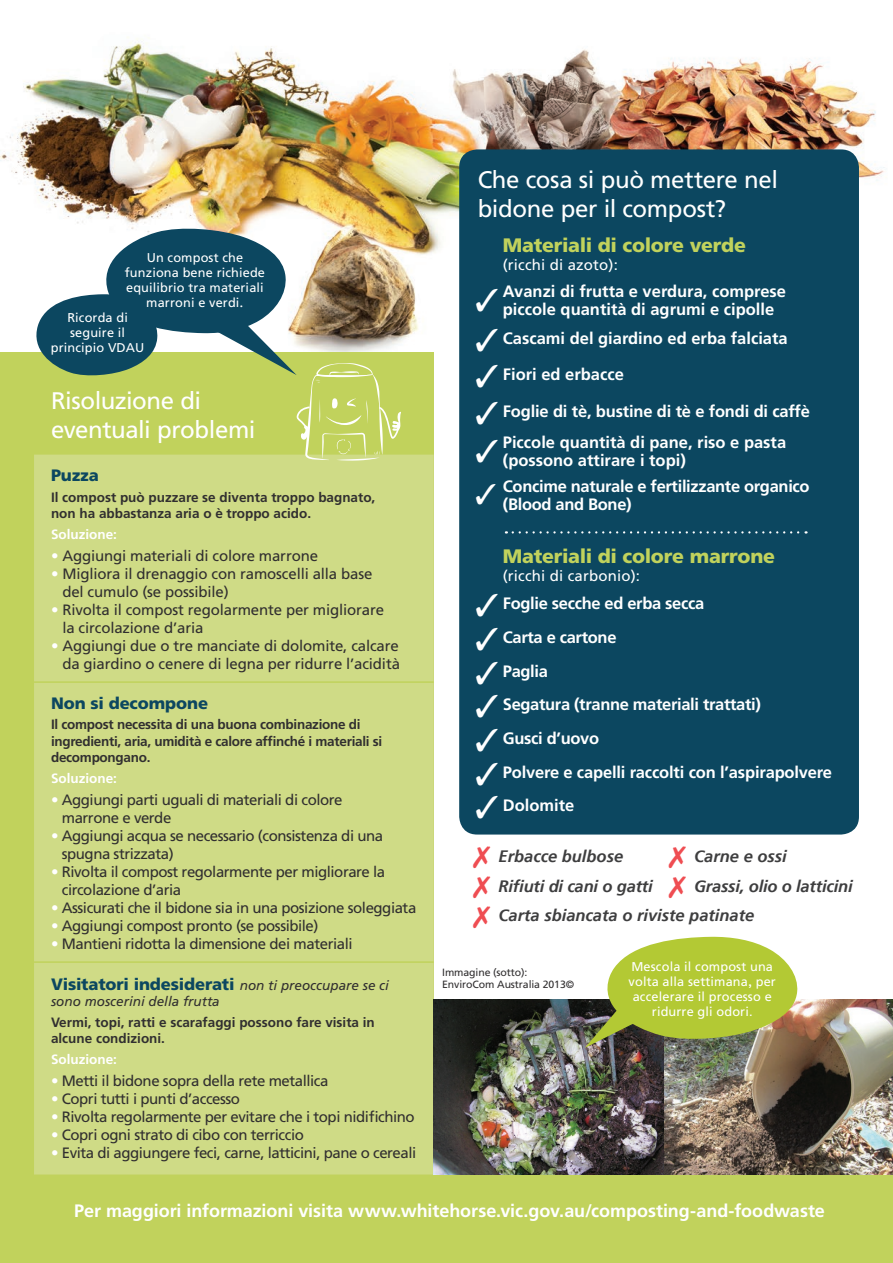
<style>
.page{position:relative;width:893px;height:1263px;background:#fff}
.page>*{position:absolute;margin:0;border:0;box-sizing:border-box;transform-origin:0 0}
.t1{font:24px/28.5px "Frutiger LT Std";letter-spacing:-.015em;color:#fff}
.t2{font:900 19.5px "Frutiger LT Std";letter-spacing:-.015em;color:#c1d25c}
.t3{font:700 18px "Frutiger LT Std";letter-spacing:-.005em;color:#fff}
.t4{font:700 16.5px/18px "Frutiger LT Std";letter-spacing:-.01em;color:#fff}
.t5{font:italic 700 16.5px "Frutiger";color:#3e3e3f}
.t6{font:900 16.5px "Frutiger LT Std";letter-spacing:-.005em;color:#0c4760}
.t7{font:15px/18px "Frutiger LT Std";letter-spacing:-.03em;color:#312f30}
.t8{font:15px/18px "Frutiger LT Std";letter-spacing:-.01em;color:#312f30}
.t9{font:15px "Frutiger LT Std";letter-spacing:.01em;color:#fff}
.t10{font:700 13.5px/16.5px "Frutiger LT Std";color:#312f30}
.t11{font:700 13.5px/16.5px "Frutiger LT Std";letter-spacing:-.02em;color:#312f30}
.t12{font:700 13.5px "Frutiger LT Std";color:#fff}
.t13{font:italic 13.5px "Frutiger LT Std";color:#312f30}
.t14{font:12.75px/15px "Frutiger LT Std";letter-spacing:.01em;color:#fff;text-align:center}
.t15{font:10.5px/12px "Frutiger LT Std";letter-spacing:-.01em;color:#312f30}
.s1{font-family:"Arial Rounded MT Bold"}
.s2{color:#fff}
.s3{font-weight:400;font-style:italic;font-size:13.5px;color:#312f30}
</style>
<div class="page">
<img style="left:0;top:37px;width:885px;height:798px">
<div style="left:0;top:352px;width:434px;height:837px;background:#c1d25c"></div>
<div style="left:0;top:1174px;width:893px;height:89px;background:#c1d25c"></div>
<div style="left:34px;top:455px;width:400px;height:719px;background:#cfdb86"></div>
<hr style="left:34px;top:681px;width:400px;height:2px;background:#c1d25c">
<hr style="left:34px;top:961px;width:400px;height:2px;background:#c1d25c">
<div style="left:459px;top:149px;width:400px;height:685px;background:#0c4760;border-radius:18px"></div>
<svg style="left:513px;top:531px;width:293px;height:2px"></svg>
<img style="left:434px;top:999px;width:459px;height:175px">
<svg style="left:585px;top:936px;width:214px;height:112px;background:#b0bd57"></svg>
<svg style="left:31px;top:225px;width:370px;height:236px"></svg>
<p class="t14" style="left:125px;top:250px;width:142px">Un compost che funziona bene richiede equilibrio tra materiali marroni e verdi<span class="s1">.</span></p>
<p class="t14" style="left:51px;top:310px;width:95px">Ricorda di seguire il principio VDAU</p>
<p class="t1" style="left:51px;top:387px;width:206px">Risoluzione di eventuali problemi</p>
<p class="t6" style="left:51px;top:465px;width:49px">Puzza</p>
<p class="t10" style="left:51px;top:489px;width:326px">Il compost può puzzare se diventa troppo bagnato, non ha abbastanza aria o è troppo acido.</p>
<p class="t12" style="left:51px;top:526px;width:68px">Soluzione:</p>
<p class="t8" style="left:51px;top:547px;width:269px"><span class="s2">•</span> Aggiungi materiali di colore marrone</p>
<p class="t8" style="left:62px;top:565px;width:312px;text-indent:-11px"><span class="s2">•</span> Migliora il drenaggio con ramoscelli alla base del cumulo (se possibile)</p>
<p class="t8" style="left:62px;top:601px;width:323px;text-indent:-11px"><span class="s2">•</span> Rivolta il compost regolarmente per migliorare la circolazione d’aria</p>
<p class="t8" style="left:51px;top:637px;width:350px;text-align:right"><span class="s2">•</span> Aggiungi due o tre manciate di dolomite, calcare da giardino o cenere di legna per ridurre l’acidità</p>
<p class="t6" style="left:51px;top:693px;width:159px">Non si decompone</p>
<p class="t11" style="left:51px;top:716px;width:333px">Il compost necessita di una buona combinazione di ingredienti, aria, umidità e calore affinché i materiali si decompongano.</p>
<p class="t12" style="left:51px;top:770px;width:68px">Soluzione:</p>
<p class="t7" style="left:62px;top:791px;width:282px;text-indent:-11px"><span class="s2">•</span> Aggiungi parti uguali di materiali di colore marrone e verde</p>
<p class="t7" style="left:62px;top:827px;width:323px;text-indent:-11px"><span class="s2">•</span> Aggiungi acqua se necessario (consistenza di una spugna strizzata)</p>
<p class="t7" style="left:62px;top:863px;width:325px;text-indent:-11px"><span class="s2">•</span> Rivolta il compost regolarmente per migliorare la circolazione d’aria</p>
<p class="t7" style="left:51px;top:899px;width:367px"><span class="s2">•</span> Assicurati che il bidone sia in una posizione soleggiata</p>
<p class="t7" style="left:51px;top:917px;width:269px"><span class="s2">•</span> Aggiungi compost pronto (se possibile)</p>
<p class="t7" style="left:51px;top:935px;width:303px"><span class="s2">•</span> Mantieni ridotta la dimensione dei materiali</p>
<p class="t6" style="left:51px;top:974px;width:340px">Visitatori indesiderati <span class="s3">non ti preoccupare se ci</span></p>
<p class="t13" style="left:51px;top:993px;width:170px">sono moscerini della frutta</p>
<p class="t10" style="left:51px;top:1014px;width:325px">Vermi, topi, ratti e scarafaggi possono fare visita in alcune condizioni.</p>
<p class="t12" style="left:51px;top:1051px;width:68px">Soluzione:</p>
<p class="t7" style="left:51px;top:1072px;width:279px"><span class="s2">•</span> Metti il bidone sopra della rete metallica</p>
<p class="t7" style="left:51px;top:1090px;width:191px"><span class="s2">•</span> Copri tutti i punti d’accesso</p>
<p class="t7" style="left:51px;top:1108px;width:365px"><span class="s2">•</span> Rivolta regolarmente per evitare che i topi nidifichino</p>
<p class="t7" style="left:51px;top:1126px;width:254px"><span class="s2">•</span> Copri ogni strato di cibo con terriccio</p>
<p class="t7" style="left:51px;top:1144px;width:367px"><span class="s2">•</span> Evita di aggiungere feci, carne, latticini, pane o cereali</p>
<p class="t1" style="left:478px;top:166px;width:302px">Che cosa si può mettere nel bidone per il compost?</p>
<p class="t2" style="left:503px;top:234px;width:245px">Materiali di colore verde</p>
<p class="t9" style="left:503px;top:256px;width:117px">(ricchi di azoto):</p>
<p class="t4" style="left:503px;top:282px;width:285px">Avanzi di frutta e verdura, comprese piccole quantità di agrumi e cipolle</p>
<p class="t4" style="left:503px;top:329px;width:286px">Cascami del giardino ed erba falciata</p>
<p class="t4" style="left:503px;top:366px;width:123px">Fiori ed erbacce</p>
<p class="t4" style="left:503px;top:402px;width:309px">Foglie di tè, bustine di tè e fondi di caffè</p>
<p class="t4" style="left:503px;top:433px;width:285px">Piccole quantità di pane, riso e pasta (possono attirare i topi)</p>
<p class="t4" style="left:503px;top:478px;width:308px">Concime naturale e fertilizzante organico (Blood and Bone)</p>
<p class="t2" style="left:503px;top:545px;width:274px">Materiali di colore marrone</p>
<p class="t9" style="left:503px;top:567px;width:139px">(ricchi di carbonio):</p>
<p class="t4" style="left:503px;top:594px;width:203px">Foglie secche ed erba secca</p>
<p class="t4" style="left:503px;top:628px;width:115px">Carta e cartone</p>
<p class="t4" style="left:503px;top:662px;width:47px">Paglia</p>
<p class="t4" style="left:503px;top:695px;width:260px">Segatura (tranne materiali trattati)</p>
<p class="t4" style="left:503px;top:729px;width:98px">Gusci d’uovo</p>
<p class="t4" style="left:503px;top:763px;width:331px">Polvere e capelli raccolti con l’aspirapolvere</p>
<p class="t4" style="left:503px;top:796px;width:73px">Dolomite</p>
<p class="t5" style="left:498px;top:846px;width:126px">Erbacce bulbose</p>
<p class="t5" style="left:694px;top:846px;width:94px">Carne e ossi</p>
<p class="t5" style="left:498px;top:876px;width:156px">Rifiuti di cani o gatti</p>
<p class="t5" style="left:694px;top:876px;width:160px">Grassi, olio o latticini</p>
<p class="t5" style="left:498px;top:906px;width:257px">Carta sbiancata o riviste patinate</p>
<p class="t14" style="left:629px;top:959px;width:149px">Mescola il compost una volta alla settimana<span class="s1">,</span> per accelerare il processo e ridurre gli odori.</p>
<p class="t15" style="left:442px;top:966px;width:133px">Immagine (sotto):<br>EnviroCom Australia 2013©</p>
<p class="t3" style="left:74px;top:1200px;width:752px">Per maggiori informazioni visita www.whitehorse.vic.gov.au/composting-and-foodwaste</p>
</div>
